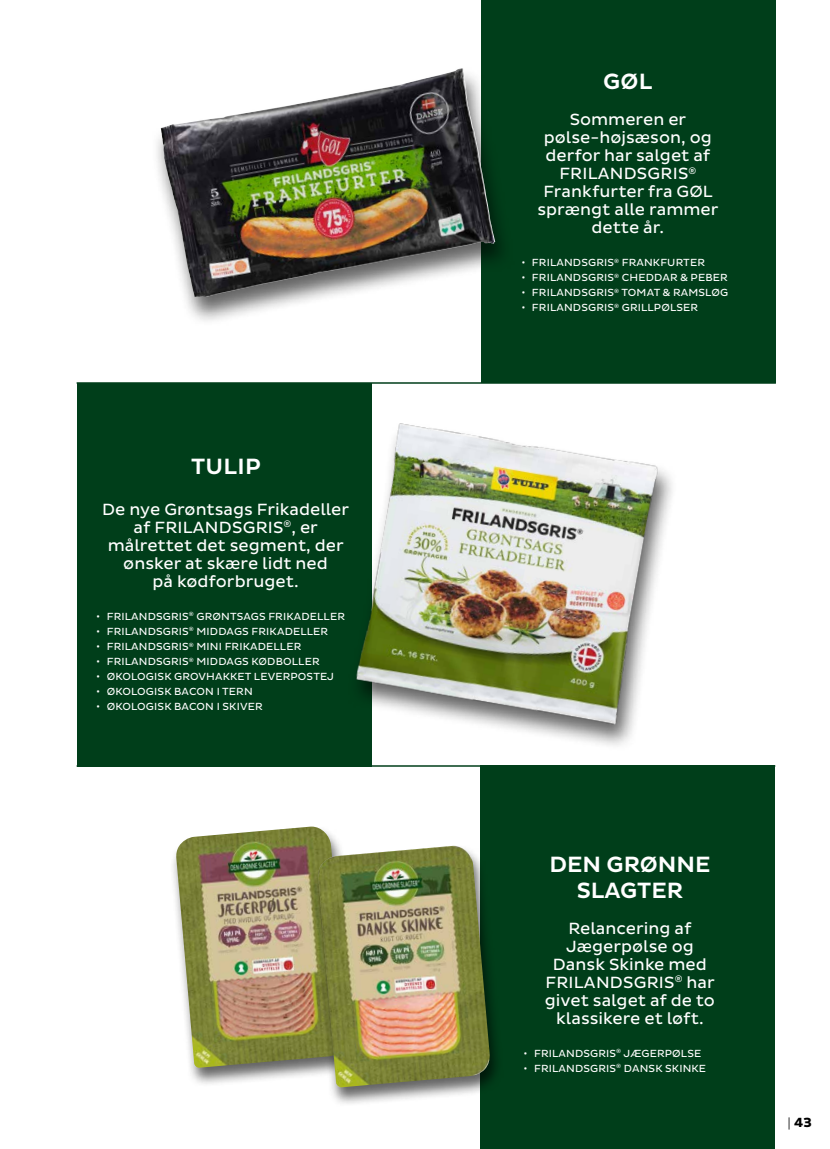
<style>
.page{position:relative;width:830px;height:1149px;background:#fff}
.page>*{position:absolute;margin:0;border:0;box-sizing:border-box;transform-origin:0 0}
.t1{font:500 22.5px/25.5px "Pluto Sans";color:#fff;text-align:center}
.t2{font:16.5px/18px "Pluto Sans";color:#fff;text-align:center}
.t3{font:700 13.5px "Pluto Sans";color:#000}
.t4{font:10.5px "Pluto Sans";letter-spacing:.015em;color:#fff}
.s1{font-weight:300}
</style>
<div class="page">
<div style="left:480px;top:765px;width:294px;height:383px;background:#003e1a"></div>
<div style="left:77px;top:383px;width:294px;height:382px;background:#003e1a"></div>
<div style="left:480px;top:0;width:295px;height:383px;background:#003e1a"></div>
<div style="left:347px;top:423px;width:330px;height:328px;background:#000;opacity:.6"></div>
<img style="left:347px;top:411px;width:323px;height:323px">
<div style="left:169px;top:825px;width:192px;height:261px;background:#000;opacity:.6"></div>
<img style="left:176px;top:826px;width:172px;height:241px">
<div style="left:311px;top:844px;width:192px;height:262px;background:#000;opacity:.6"></div>
<img style="left:318px;top:845px;width:172px;height:242px">
<div style="left:151px;top:67px;width:363px;height:259px;background:#000;opacity:.6"></div>
<img style="left:161px;top:68px;width:301px;height:200px">
<hr style="left:77px;top:382px;width:698px;height:1px;background:#003e1a">
<hr style="left:77px;top:765px;width:697px;height:1px;background:#003e1a">
<h1 class="t1" style="left:191px;top:454px;width:71px">TULIP</h1>
<h2 class="t2" style="left:102px;top:500px;width:248px">De nye Grøntsags Frikadeller af FRILANDSGRIS<sup>®</sup>, er målrettet det segment, der ønsker at skære lidt ned<br>på kødforbruget.</h2>
<p class="t4" style="left:96px;top:610px;width:250px">• FRILANDSGRIS<sup>®</sup> GRØNTSAGS FRIKADELLER</p>
<p class="t4" style="left:96px;top:625px;width:233px">• FRILANDSGRIS<sup>®</sup> MIDDAGS FRIKADELLER</p>
<p class="t4" style="left:96px;top:640px;width:206px">• FRILANDSGRIS<sup>®</sup> MINI FRIKADELLER</p>
<p class="t4" style="left:96px;top:655px;width:225px">• FRILANDSGRIS<sup>®</sup> MIDDAGS KØDBOLLER</p>
<p class="t4" style="left:96px;top:670px;width:239px">• ØKOLOGISK GROVHAKKET LEVERPOSTEJ</p>
<p class="t4" style="left:96px;top:685px;width:158px">• ØKOLOGISK BACON I TERN</p>
<p class="t4" style="left:96px;top:700px;width:168px">• ØKOLOGISK BACON I SKIVER</p>
<h1 class="t1" style="left:602px;top:69px;width:51px">GØL</h1>
<h2 class="t2" style="left:537px;top:111px;width:183px">Sommeren er pølse-højsæson, og derfor har salget af<br>FRILANDSGRIS<sup>®<br></sup>Frankfurter fra GØL sprængt alle rammer dette år.</h2>
<p class="t4" style="left:521px;top:257px;width:185px">• FRILANDSGRIS<sup>®</sup> FRANKFURTER</p>
<p class="t4" style="left:521px;top:272px;width:208px">• FRILANDSGRIS<sup>®</sup> CHEDDAR &amp; PEBER</p>
<p class="t4" style="left:521px;top:287px;width:208px">• FRILANDSGRIS<sup>®</sup> TOMAT &amp; RAMSLØG</p>
<p class="t4" style="left:521px;top:302px;width:178px">• FRILANDSGRIS<sup>®</sup> GRILLPØLSER</p>
<h1 class="t1" style="left:549px;top:852px;width:163px">DEN GRØNNE<br>SLAGTER</h1>
<h2 class="t2" style="left:544px;top:919px;width:171px">Relancering af<br>Jægerpølse og<br>Dansk Skinke med<br>FRILANDSGRIS<sup>®</sup> har givet salget af de to klassikere et løft.</h2>
<p class="t4" style="left:523px;top:1046px;width:179px">• FRILANDSGRIS<sup>®</sup> JÆGERPØLSE</p>
<p class="t4" style="left:523px;top:1062px;width:184px">• FRILANDSGRIS<sup>®</sup> DANSK SKINKE</p>
<p class="t3" style="left:787px;top:1114px;width:26px"><span class="s1">|</span> 43</p>
</div>
